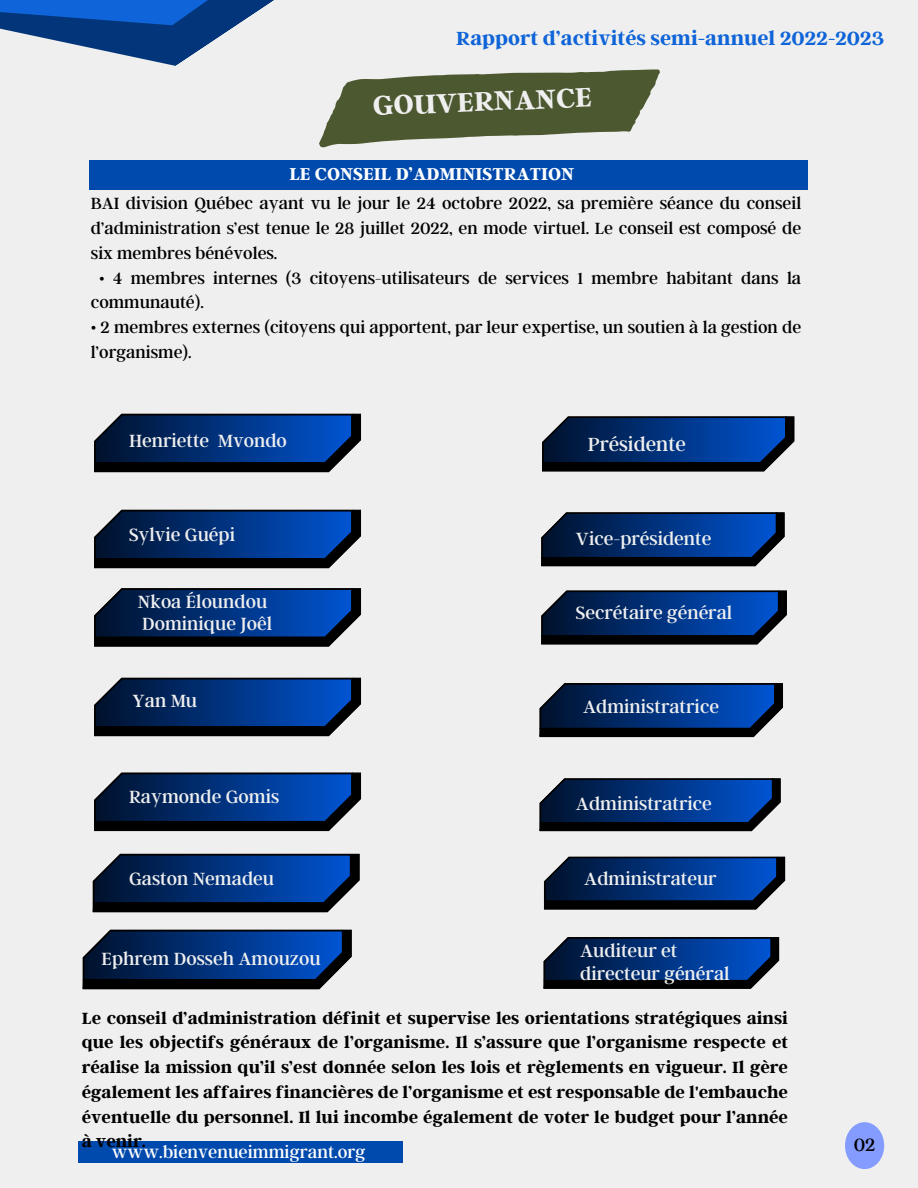
<style>
.page{position:relative;width:918px;height:1188px;background:#efefef}
.page>*{position:absolute;margin:0;border:0;box-sizing:border-box;transform-origin:0 0}
.t1{font:700 30px "Argent CF";color:#efefef}
.t2{font:700 21.15px "Argent CF";color:#0e64d8}
.t3{font:21.15px "Argent CF";color:#efefef}
.t4{font:19.65px/22.5px "Argent CF";color:#efefef}
.t5{font:19.65px "Argent CF";color:#000}
.t6{font:700 19.05px "Argent CF";color:#fff}
.t7{font:18.6px "Argent CF";color:#fff}
.t8{font:700 18px/24.8px "Argent CF";color:#000;text-align:justify}
.t9{font:18px/24.8px "Argent CF";color:#000}
</style>
<div class="page">
<svg style="left:0;top:0;width:274px;height:66px"></svg>
<div style="left:78px;top:1142px;width:324px;height:21px;background:#004aad"></div>
<svg style="left:94px;top:414px;width:267px;height:58px;background:#0d3168"></svg>
<svg style="left:541px;top:512px;width:244px;height:54px;background:#0e3268"></svg>
<svg style="left:94px;top:510px;width:267px;height:58px;background:#0d3168"></svg>
<svg style="left:94px;top:678px;width:267px;height:58px;background:#0d3168"></svg>
<svg style="left:94px;top:588px;width:267px;height:59px;background:#0e3268"></svg>
<svg style="left:539px;top:683px;width:244px;height:54px;background:#0d3167"></svg>
<svg style="left:541px;top:591px;width:246px;height:54px;background:#0f3369"></svg>
<svg style="left:83px;top:930px;width:269px;height:59px;background:#0d3269"></svg>
<svg style="left:542px;top:416px;width:252px;height:56px;background:#0f3368"></svg>
<svg style="left:544px;top:937px;width:235px;height:52px;background:#0d3167"></svg>
<svg style="left:94px;top:773px;width:267px;height:58px;background:#0d3168"></svg>
<svg style="left:539px;top:778px;width:242px;height:53px;background:#0e3268"></svg>
<svg style="left:319px;top:69px;width:341px;height:79px"></svg>
<div style="left:89px;top:160px;width:719px;height:29px;background:#004aad"></div>
<svg style="left:93px;top:854px;width:267px;height:58px;background:#0d3168"></svg>
<svg style="left:544px;top:857px;width:241px;height:53px;background:#0e3268"></svg>
<div style="left:845px;top:1122px;width:39px;height:47px;background:#849bff;border-radius:50%"></div>
<h1 class="t2" style="left:456px;top:24px;width:429px">Rapport d’activités semi-annuel 2022-2023</h1>
<p class="t1" style="left:372px;top:86px;width:221px;rotate:-2deg">GOUVERNANCE</p>
<p class="t6" style="left:289px;top:161px;width:286px">LE CONSEIL D’ADMINISTRATION</p>
<h4 class="t9" style="left:91px;top:190px;width:712px;text-align:justify">BAI division Québec ayant vu le jour le 24 octobre 2022, sa première séance du conseil d’administration s’est tenue le 28 juillet 2022, en mode virtuel. Le conseil est composé de six membres bénévoles.</h4>
<p class="t9" style="left:91px;top:265px;width:712px;text-indent:8px">• 4 membres internes (3 citoyens-utilisateurs de services 1 membre habitant dans la communauté).</p>
<h4 class="t9" style="left:91px;top:314px;width:712px">• 2 membres externes (citoyens qui apportent, par leur expertise, un soutien à la gestion de l’organisme).</h4>
<h3 class="t4" style="left:129px;top:428px;width:159px">Henriette Mvondo</h3>
<h4 class="t3" style="left:588px;top:430px;width:100px">Présidente</h4>
<p class="t4" style="left:129px;top:522px;width:108px">Sylvie Guépi</p>
<p class="t4" style="left:576px;top:526px;width:137px">Vice-présidente</p>
<p class="t4" style="left:138px;top:589px;width:136px">Nkoa Éloundou<br>Dominique Joêl</p>
<p class="t4" style="left:576px;top:600px;width:158px">Secrétaire général</p>
<h2 class="t4" style="left:133px;top:688px;width:66px">Yan Mu</h2>
<h4 class="t4" style="left:583px;top:694px;width:137px">Administratrice</h4>
<h4 class="t4" style="left:129px;top:785px;width:152px">Raymonde Gomis</h4>
<p class="t4" style="left:576px;top:792px;width:137px">Administratrice</p>
<h4 class="t4" style="left:129px;top:867px;width:147px">Gaston Nemadeu</h4>
<p class="t4" style="left:584px;top:867px;width:134px">Administrateur</p>
<p class="t4" style="left:102px;top:946px;width:220px">Ephrem Dosseh Amouzou</p>
<p class="t4" style="left:580px;top:939px;width:151px">Auditeur et directeur général</p>
<h4 class="t8" style="left:82px;top:1005px;width:708px">Le conseil d’administration définit et supervise les orientations stratégiques ainsi que les objectifs généraux de l’organisme. Il s’assure que l’organisme respecte et réalise la mission qu’il s’est donnée selon les lois et règlements en vigueur. Il gère également les affaires financières de l’organisme et est responsable de l'embauche éventuelle du personnel. Il lui incombe également de voter le budget pour l’année à venir.</h4>
<p class="t7" style="left:112px;top:1140px;width:255px">www.bienvenueimmigrant.org</p>
<p class="t5" style="left:854px;top:1132px;width:23px">02</p>
</div>
